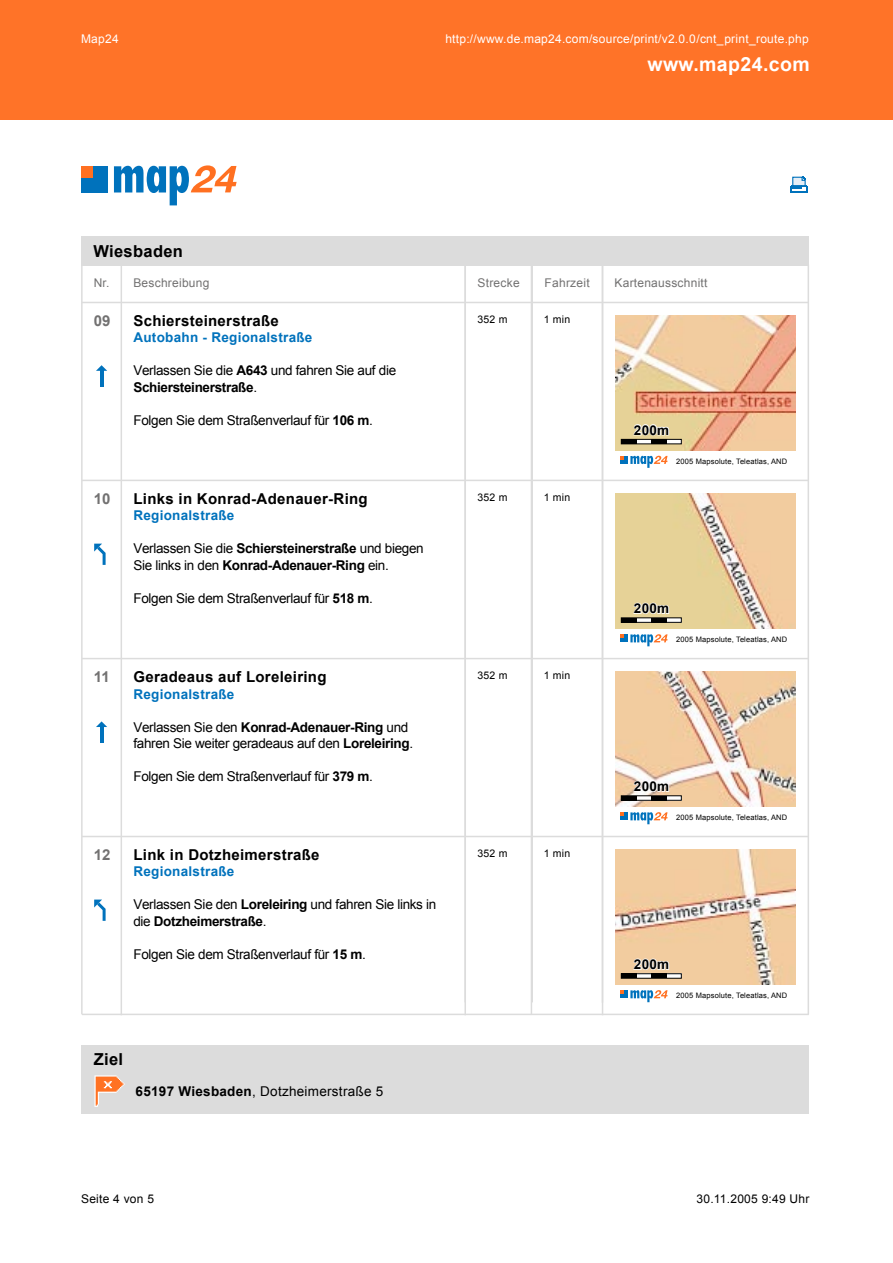
<style>
.page{position:relative;width:893px;height:1263px;background:#fff}
.page>*{position:absolute;margin:0;border:0;box-sizing:border-box;transform-origin:0 0}
.t1{font:700 19.5px "Arial";letter-spacing:.02em;color:#fff}
.t2{font:700 16.5px "Arial";letter-spacing:.02em;color:#000}
.t3{font:700 15px "Arial";letter-spacing:.02em;color:#000}
.t4{font:700 15px "Arial";letter-spacing:.02em;color:#727171}
.t5{font:13.5px/16.5px "Arial";letter-spacing:-.025em;color:#000}
.t6{font:700 13.5px "Arial";letter-spacing:.02em;color:#0072bc}
.t7{font:13.5px "Arial";letter-spacing:.02em;color:#000}
.t8{font:700 13.5px "Arial";letter-spacing:.02em;color:#000}
.t9{font:12px "Arial";letter-spacing:.02em;color:#fff}
.t10{font:12px "Arial";letter-spacing:.02em;color:#727171}
.t11{font:12px "Arial";letter-spacing:.02em;color:#000}
.t12{font:10.5px "Arial";letter-spacing:.02em;color:#000}
.t13{font:7.5px "Arial";letter-spacing:.02em;color:#000}
.s1{font-weight:700}
</style>
<div class="page">
<div style="left:0;top:0;width:892px;height:120px;background:#ff7328"></div>
<hr style="left:81px;top:265px;width:2px;height:749px;background:#dcdcdc">
<hr style="left:121px;top:265px;width:1px;height:750px;background:#dcdcdc">
<hr style="left:464px;top:265px;width:2px;height:750px;background:#dcdcdc">
<hr style="left:530px;top:266px;width:2px;height:749px;background:#dcdcdc">
<hr style="left:601px;top:265px;width:2px;height:750px;background:#dcdcdc">
<hr style="left:807px;top:265px;width:2px;height:749px;background:#dcdcdc">
<div style="left:81px;top:236px;width:728px;height:30px;background:#dcdcdc"></div>
<hr style="left:82px;top:302px;width:726px;height:1px;background:#dcdcdc">
<hr style="left:82px;top:480px;width:726px;height:1px;background:#dcdcdc">
<hr style="left:82px;top:658px;width:726px;height:1px;background:#dcdcdc">
<svg style="left:94px;top:544px;width:12px;height:21px"></svg>
<svg style="left:96px;top:365px;width:11px;height:6px"></svg>
<hr style="left:100px;top:369px;width:3px;height:17px;background:#0072bc">
<svg style="left:96px;top:721px;width:11px;height:6px"></svg>
<hr style="left:100px;top:726px;width:3px;height:17px;background:#0072bc">
<hr style="left:82px;top:836px;width:726px;height:1px;background:#dcdcdc">
<svg style="left:94px;top:900px;width:12px;height:21px"></svg>
<hr style="left:82px;top:1014px;width:726px;height:1px;background:#dcdcdc">
<div style="left:81px;top:1045px;width:728px;height:69px;background:#dcdcdc"></div>
<hr style="left:531px;top:266px;width:2px;height:736px;background:#dcdcdc">
<img style="left:615px;top:315px;width:180px;height:135px">
<img style="left:615px;top:494px;width:180px;height:135px">
<img style="left:615px;top:672px;width:180px;height:135px">
<img style="left:615px;top:849px;width:180px;height:135px">
<div style="left:621px;top:439px;width:60px;height:5px;background:#fff"></div>
<div style="left:621px;top:439px;width:60px;height:5px;border:1px solid #000"></div>
<div style="left:621px;top:439px;width:15px;height:5px;background:#000"></div>
<div style="left:651px;top:439px;width:15px;height:5px;background:#000"></div>
<svg style="left:632px;top:423px;width:38px;height:14px"></svg>
<svg style="left:620px;top:456px;width:8px;height:8px"></svg>
<svg style="left:630px;top:456px;width:37px;height:12px"></svg>
<hr style="left:621px;top:618px;width:60px;height:4px;background:#fff">
<div style="left:621px;top:617px;width:60px;height:6px;border:1px solid #000"></div>
<hr style="left:621px;top:618px;width:15px;height:4px;background:#000">
<hr style="left:651px;top:618px;width:15px;height:4px;background:#000">
<svg style="left:632px;top:602px;width:38px;height:13px"></svg>
<div style="left:620px;top:634px;width:8px;height:8px;background:#0072bc"></div>
<svg style="left:620px;top:634px;width:3px;height:4px"></svg>
<svg style="left:630px;top:634px;width:37px;height:12px"></svg>
<hr style="left:621px;top:796px;width:60px;height:4px;background:#fff">
<div style="left:621px;top:795px;width:60px;height:6px;border:1px solid #000"></div>
<hr style="left:621px;top:796px;width:15px;height:4px;background:#000">
<hr style="left:651px;top:796px;width:15px;height:4px;background:#000">
<svg style="left:632px;top:779px;width:38px;height:14px"></svg>
<div style="left:620px;top:812px;width:8px;height:8px;background:#0072bc"></div>
<svg style="left:620px;top:812px;width:3px;height:4px"></svg>
<svg style="left:630px;top:812px;width:37px;height:12px"></svg>
<hr style="left:621px;top:974px;width:60px;height:4px;background:#fff">
<div style="left:621px;top:973px;width:60px;height:6px;border:1px solid #000"></div>
<hr style="left:621px;top:974px;width:15px;height:4px;background:#000">
<hr style="left:651px;top:974px;width:15px;height:4px;background:#000">
<svg style="left:632px;top:957px;width:38px;height:14px"></svg>
<div style="left:620px;top:990px;width:8px;height:8px;background:#0072bc"></div>
<svg style="left:620px;top:990px;width:3px;height:4px"></svg>
<svg style="left:630px;top:990px;width:37px;height:12px"></svg>
<svg style="left:94px;top:1075px;width:31px;height:32px"></svg>
<div style="left:81px;top:166px;width:26px;height:26px;background:#0072bc"></div>
<div style="left:81px;top:166px;width:11px;height:11px;background:#ff7021"></div>
<svg style="left:114px;top:165px;width:122px;height:40px"></svg>
<div style="left:789px;top:186px;width:18px;height:7px;background:#0072bc"></div>
<svg style="left:791px;top:176px;width:15px;height:15px"></svg>
<p class="t9" style="left:81px;top:32px;width:39px">Map24</p>
<p class="t9" style="left:445px;top:32px;width:365px">http://www.de.map24.com/source/print/v2.0.0/cnt_print_route.php</p>
<h1 class="t1" style="left:647px;top:53px;width:164px">www.map24.com</h1>
<p class="t2" style="left:93px;top:241px;width:91px">Wiesbaden</p>
<p class="t10" style="left:94px;top:276px;width:117px">Nr. Beschreibung</p>
<p class="t10" style="left:614px;top:276px;width:94px">Kartenausschnitt</p>
<p class="t4" style="left:94px;top:312px;width:18px">09</p>
<p class="t3" style="left:133px;top:312px;width:147px">Schiersteinerstraße</p>
<p class="t6" style="left:133px;top:330px;width:180px">Autobahn - Regionalstraße</p>
<p class="t5" style="left:133px;top:362px;width:264px">Verlassen Sie die <span class="s1">A643</span> und fahren Sie auf die<br><span class="s1">Schiersteinerstraße</span>.</p>
<p class="t5" style="left:133px;top:412px;width:241px">Folgen Sie dem Straßenverlauf für <span class="s1">106 m</span>.</p>
<p class="t10" style="left:477px;top:276px;width:44px">Strecke</p>
<p class="t10" style="left:544px;top:276px;width:47px">Fahrzeit</p>
<p class="t12" style="left:477px;top:313px;width:32px">352 m</p>
<p class="t12" style="left:543px;top:313px;width:28px">1 min</p>
<p class="t8" style="left:634px;top:422px;width:37px">200m</p>
<p class="t4" style="left:94px;top:490px;width:18px">10</p>
<p class="t3" style="left:133px;top:490px;width:236px">Links in Konrad-Adenauer-Ring</p>
<p class="t6" style="left:133px;top:508px;width:103px">Regionalstraße</p>
<p class="t5" style="left:133px;top:540px;width:292px">Verlassen Sie die <span class="s1">Schiersteinerstraße</span> und biegen<br>Sie links in den <span class="s1">Konrad-Adenauer-Ring</span> ein.</p>
<p class="t5" style="left:133px;top:590px;width:241px">Folgen Sie dem Straßenverlauf für <span class="s1">518 m</span>.</p>
<p class="t4" style="left:94px;top:668px;width:18px">11</p>
<p class="t3" style="left:133px;top:668px;width:195px">Geradeaus auf Loreleiring</p>
<p class="t6" style="left:133px;top:686px;width:103px">Regionalstraße</p>
<p class="t5" style="left:133px;top:719px;width:281px">Verlassen Sie den <span class="s1">Konrad-Adenauer-Ring</span> und fahren Sie weiter geradeaus auf den <span class="s1">Loreleiring</span>.</p>
<p class="t5" style="left:133px;top:768px;width:241px">Folgen Sie dem Straßenverlauf für <span class="s1">379 m</span>.</p>
<p class="t4" style="left:94px;top:846px;width:18px">12</p>
<p class="t3" style="left:133px;top:846px;width:188px">Link in Dotzheimerstraße</p>
<p class="t6" style="left:133px;top:864px;width:103px">Regionalstraße</p>
<p class="t5" style="left:133px;top:896px;width:304px">Verlassen Sie den <span class="s1">Loreleiring</span> und fahren Sie links in die <span class="s1">Dotzheimerstraße</span>.</p>
<p class="t5" style="left:133px;top:946px;width:234px">Folgen Sie dem Straßenverlauf für <span class="s1">15 m</span>.</p>
<p class="t2" style="left:94px;top:1050px;width:31px">Ziel</p>
<p class="t7" style="left:136px;top:1083px;width:249px"><span class="s1">65197 Wiesbaden</span>, Dotzheimerstraße 5</p>
<p class="t12" style="left:477px;top:491px;width:32px">352 m</p>
<p class="t12" style="left:543px;top:491px;width:28px">1 min</p>
<p class="t12" style="left:477px;top:669px;width:32px">352 m</p>
<p class="t12" style="left:543px;top:669px;width:28px">1 min</p>
<p class="t12" style="left:477px;top:847px;width:32px">352 m</p>
<p class="t12" style="left:543px;top:847px;width:28px">1 min</p>
<p class="t13" style="left:676px;top:457px;width:112px">2005 Mapsolute, Teleatlas, AND</p>
<p class="t8" style="left:634px;top:601px;width:37px">200m</p>
<p class="t13" style="left:676px;top:635px;width:112px">2005 Mapsolute, Teleatlas, AND</p>
<p class="t8" style="left:634px;top:779px;width:37px">200m</p>
<p class="t13" style="left:676px;top:813px;width:112px">2005 Mapsolute, Teleatlas, AND</p>
<p class="t8" style="left:634px;top:957px;width:37px">200m</p>
<p class="t13" style="left:676px;top:991px;width:112px">2005 Mapsolute, Teleatlas, AND</p>
<p class="t11" style="left:81px;top:1192px;width:74px">Seite 4 von 5</p>
<p class="t11" style="left:696px;top:1192px;width:114px">30.11.2005 9:49 Uhr</p>
</div>
